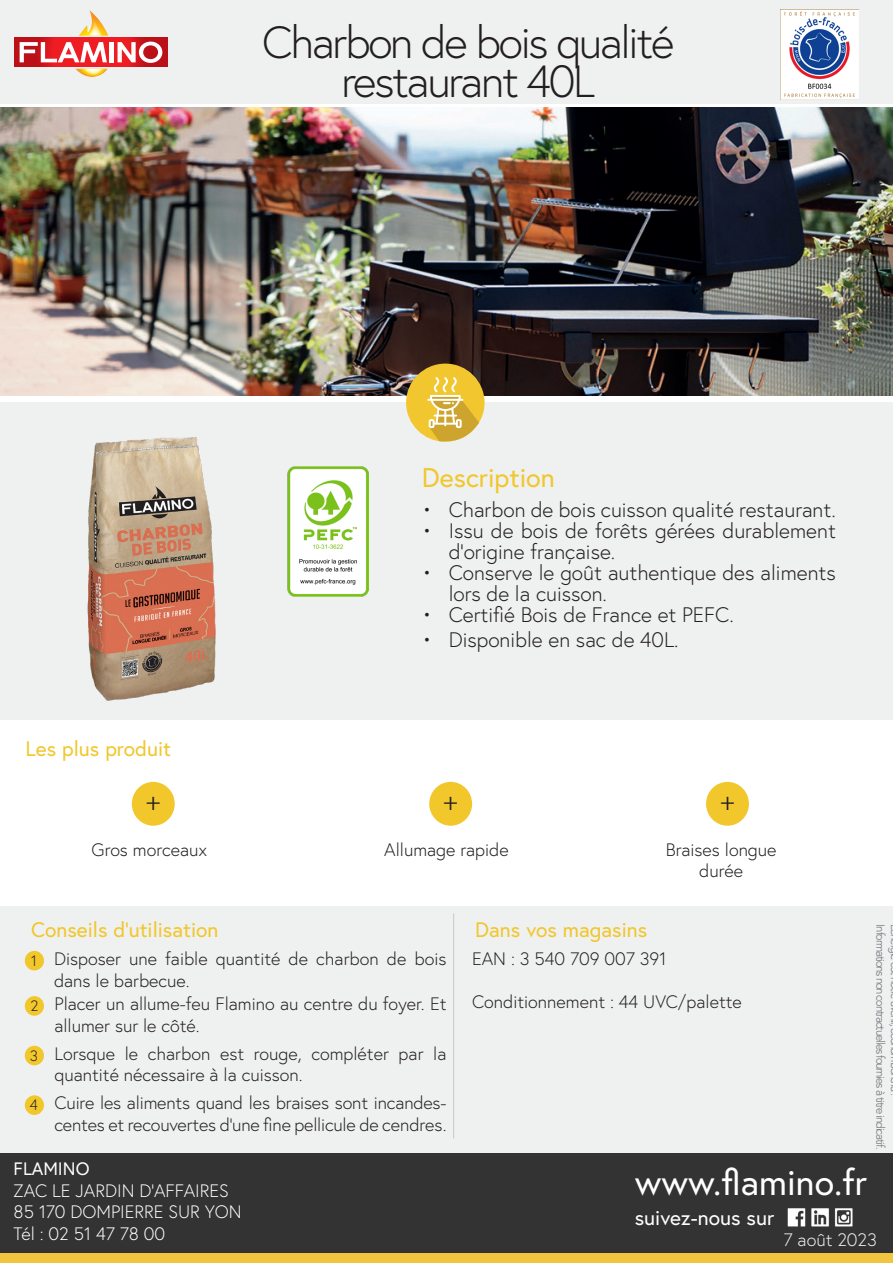
<style>
.page{position:relative;width:893px;height:1263px;background:#fff}
.page>*{position:absolute;margin:0;border:0;box-sizing:border-box;transform-origin:0 0}
.t1{font:300 45px/39px "Europa";letter-spacing:-.05em;color:#231f20;text-align:center}
.t2{font:36px "Europa";color:#fff}
.t3{font:27px "Europa";color:#f1c72c}
.t4{font:27px "Minion Pro";color:#231f20}
.t5{font:300 21px/21px "Europa";color:#231f20}
.t6{font:21px "Europa";color:#f1c72c}
.t7{font:21px "Europa";color:#fff}
.t8{font:300 18px/21.6px "Europa";color:#231f20}
.t9{font:300 18px "Europa";color:#fff}
.t10{font:300 18px "Europa";color:#f0f1f2}
.t11{font:18px "Europa";color:#fff}
.t12{font:300 15px "Europa";color:#231f20}
.t13{font:300 11.85px "Europa";letter-spacing:-.09em;color:#686d71}
</style>
<div class="page">
<div style="left:0;top:0;width:893px;height:103px;background:#eff0f0"></div>
<div style="left:0;top:403px;width:893px;height:317px;background:#eff0f0"></div>
<div style="left:0;top:906px;width:893px;height:262px;background:#eff0f0"></div>
<div style="left:0;top:1153px;width:893px;height:110px;background:#323332"></div>
<div style="left:132px;top:782px;width:43px;height:44px;background:#f1c72c;border-radius:50%"></div>
<div style="left:0;top:1253px;width:893px;height:10px;background:#f1c540"></div>
<div style="left:706px;top:782px;width:43px;height:44px;background:#f1c72c;border-radius:50%"></div>
<div style="left:429px;top:782px;width:43px;height:44px;background:#f1c72c;border-radius:50%"></div>
<hr style="left:453px;top:913px;width:1px;height:225px;background:#c8c8c8">
<div style="left:25px;top:951px;width:19px;height:19px;background:#f1c72c;border-radius:50%"></div>
<div style="left:25px;top:996px;width:19px;height:20px;background:#f1c72c;border-radius:50%"></div>
<div style="left:25px;top:1046px;width:19px;height:19px;background:#f1c72c;border-radius:50%"></div>
<img style="left:0;top:108px;width:893px;height:287px">
<div style="left:406px;top:364px;width:79px;height:78px;background:#f1c62e;border-radius:50%"></div>
<svg style="left:427px;top:377px;width:52px;height:65px"></svg>
<div style="left:25px;top:1095px;width:19px;height:20px;background:#f1c72c;border-radius:50%"></div>
<img style="left:87px;top:437px;width:129px;height:264px">
<svg style="left:14px;top:38px;width:154px;height:28px"></svg>
<hr style="left:109px;top:42px;width:4px;height:20px;background:#fff">
<svg style="left:118px;top:42px;width:44px;height:21px"></svg>
<svg style="left:20px;top:10px;width:92px;height:67px"></svg>
<img style="left:787px;top:1208px;width:66px;height:19px">
<img style="left:780px;top:9px;width:79px;height:90px">
<img style="left:288px;top:467px;width:80px;height:130px">
<p class="t1" style="left:262px;top:22px;width:414px">Charbon de bois qualité restaurant 40L</p>
<p class="t3" style="left:422px;top:461px;width:135px">Description</p>
<p class="t6" style="left:26px;top:735px;width:147px">Les plus produit</p>
<p class="t4" style="left:145px;top:783px;width:17px">+</p>
<p class="t5" style="left:422px;top:498px;width:416px">• Charbon de bois cuisson qualité restaurant.</p>
<p class="t5" style="left:449px;top:519px;width:389px;text-indent:-27px">• Issu de bois de forêts gérées durablement d’origine française.</p>
<p class="t5" style="left:449px;top:561px;width:389px;text-indent:-27px">• Conserve le goût authentique des aliments lors de la cuisson.</p>
<p class="t5" style="left:422px;top:603px;width:314px">• Certifié Bois de France et PEFC.</p>
<p class="t5" style="left:422px;top:629px;width:259px">• Disponible en sac de 40L.</p>
<p class="t4" style="left:443px;top:783px;width:17px">+</p>
<p class="t4" style="left:720px;top:783px;width:17px">+</p>
<p class="t8" style="left:92px;top:838px;width:117px">Gros morceaux</p>
<p class="t8" style="left:384px;top:838px;width:126px">Allumage rapide</p>
<p class="t8" style="left:666px;top:838px;width:112px;text-align:center">Braises longue durée</p>
<p class="t6" style="left:31px;top:916px;width:189px">Conseils d’utilisation</p>
<p class="t6" style="left:475px;top:916px;width:174px">Dans vos magasins</p>
<p class="t12" style="left:31px;top:951px;width:7px">1</p>
<p class="t12" style="left:30px;top:996px;width:9px">2</p>
<p class="t8" style="left:54px;top:948px;width:394px">Disposer une faible quantité de charbon de bois dans le barbecue.</p>
<p class="t8" style="left:54px;top:993px;width:394px">Placer un allume-feu Flamino au centre du foyer. Et allumer sur le côté.</p>
<p class="t12" style="left:30px;top:1046px;width:10px">3</p>
<p class="t8" style="left:54px;top:1042px;width:394px">Lorsque le charbon est rouge, compléter par la quantité nécessaire à la cuisson.</p>
<p class="t8" style="left:54px;top:1092px;width:394px">Cuire les aliments quand les braises sont incandes&shy;centes et recouvertes d’une fine pellicule de cendres.</p>
<p class="t12" style="left:30px;top:1095px;width:10px">4</p>
<p class="t8" style="left:472px;top:948px;width:196px">EAN : 3 540 709 007 391</p>
<p class="t8" style="left:472px;top:991px;width:271px">Conditionnement : 44 UVC/palette</p>
<p class="t13" style="left:888px;top:924px;width:226px;rotate:90deg">Informations non contractuelles fournies à titre indicatif.</p>
<p class="t13" style="left:902px;top:947px;width:8px;rotate:90deg">g</p>
<p class="t13" style="left:902px;top:1024px;width:4px;rotate:90deg">,</p>
<p class="t11" style="left:14px;top:1157px;width:77px">FLAMINO</p>
<p class="t9" style="left:14px;top:1179px;width:217px">ZAC LE JARDIN D’AFFAIRES</p>
<p class="t9" style="left:14px;top:1200px;width:229px">85 170 DOMPIERRE SUR YON</p>
<p class="t9" style="left:14px;top:1222px;width:153px">Tél : 02 51 47 78 00</p>
<p class="t2" style="left:635px;top:1159px;width:234px">www.flamino.fr</p>
<p class="t7" style="left:635px;top:1204px;width:141px">suivez-nous sur</p>
<p class="t10" style="left:784px;top:1228px;width:95px">7 août 2023</p>
</div>
